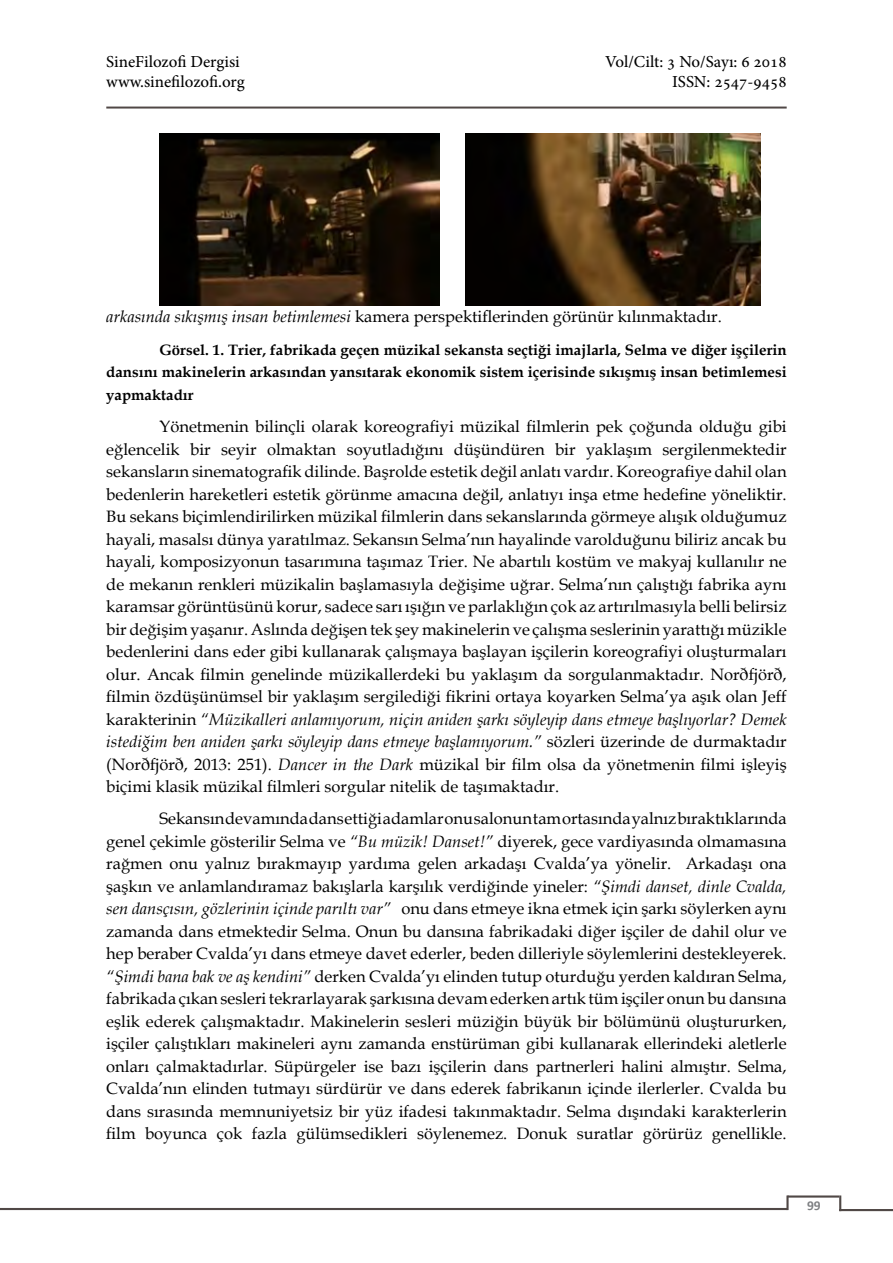
<style>
.page{position:relative;width:893px;height:1263px;background:#fff}
.page>*{position:absolute;margin:0;border:0;box-sizing:border-box;transform-origin:0 0}
.düz_metin{font:16.5px/22.5px "Book Antiqua";color:#000;text-align:justify}
.t1{font:16.5px/19.8px "Adobe Hebrew";color:#000}
.tablo_altı_yazısı{font:700 15px/22.5px "Book Antiqua";color:#000;text-align:justify}
.t2{font:700 13.5px "Calibri";color:#7e8083}
.s1{font-style:italic}
</style>
<div class="page">
<hr style="left:0;top:1208px;width:787px;height:2px;background:#504846">
<hr style="left:786px;top:1195px;width:3px;height:15px;background:#504846">
<hr style="left:787px;top:1195px;width:52px;height:2px;background:#504846">
<svg style="left:839px;top:1195px;width:2px;height:14px"></svg>
<hr style="left:839px;top:1209px;width:54px;height:2px;background:#504846">
<hr style="left:106px;top:107px;width:681px;height:2px;background:#504846">
<img style="left:159px;top:134px;width:281px;height:171px">
<img style="left:465px;top:134px;width:296px;height:171px">
<p class="t1" style="left:106px;top:52px;width:140px">SineFilozofi Dergisi www.sinefilozofi.org</p>
<p class="t1" style="left:605px;top:52px;width:183px;text-align:right">Vol/Cilt: 3 No/Sayı: 6 2018<br>ISSN: 2547-9458</p>
<p class="düz_metin" style="left:106px;top:305px;width:617px"><span class="s1">arkasında sıkışmış insan betimlemesi</span> kamera perspektiflerinden görünür kılınmaktadır.</p>
<p class="tablo_altı_yazısı" style="left:106px;top:338px;width:682px;text-indent:53px">Görsel. 1. Trier, fabrikada geçen müzikal sekansta seçtiği imajlarla, Selma ve diğer işçilerin dansını makinelerin arkasından yansıtarak ekonomik sistem içerisinde sıkışmış insan betimlemesi yapmaktadır</p>
<p class="düz_metin" style="left:106px;top:415px;width:682px;text-indent:53px">Yönetmenin bilinçli olarak koreografiyi müzikal filmlerin pek çoğunda olduğu gibi eğlencelik bir seyir olmaktan soyutladığını düşündüren bir yaklaşım sergilenmektedir sekansların sinematografik dilinde. Başrolde estetik değil anlatı vardır. Koreografiye dahil olan bedenlerin hareketleri estetik görünme amacına değil, anlatıyı inşa etme hedefine yöneliktir.<br>Bu sekans biçimlendirilirken müzikal filmlerin dans sekanslarında görmeye alışık olduğumuz hayali, masalsı dünya yaratılmaz. Sekansın Selma’nın hayalinde varolduğunu biliriz ancak bu hayali, komposizyonun tasarımına taşımaz Trier. Ne abartılı kostüm ve makyaj kullanılır ne de mekanın renkleri müzikalin başlamasıyla değişime uğrar. Selma’nın çalıştığı fabrika aynı karamsar görüntüsünü korur, sadece sarı ışığın ve parlaklığın çok az artırılmasıyla belli belirsiz bir değişim yaşanır. Aslında değişen tek şey makinelerin ve çalışma seslerinin yarattığı müzikle bedenlerini dans eder gibi kullanarak çalışmaya başlayan işçilerin koreografiyi oluşturmaları olur. Ancak filmin genelinde müzikallerdeki bu yaklaşım da sorgulanmaktadır. Norðfjörð, filmin özdüşünümsel bir yaklaşım sergilediği fikrini ortaya koyarken Selma’ya aşık olan Jeff karakterinin <span class="s1">“Müzikalleri anlamıyorum, niçin aniden şarkı söyleyip dans etmeye başlıyorlar? Demek istediğim ben aniden şarkı söyleyip dans etmeye başlamıyorum.”</span> sözleri üzerinde de durmaktadır (Norðfjörð, 2013: 251). <span class="s1">Dancer in the Dark</span> müzikal bir film olsa da yönetmenin filmi işleyiş biçimi klasik müzikal filmleri sorgular nitelik de taşımaktadır.</p>
<p class="düz_metin" style="left:106px;top:807px;width:682px;text-indent:53px">Sekansın devamında dans ettiği adamlar onu salonun tam ortasında yalnız bıraktıklarında genel çekimle gösterilir Selma ve <span class="s1">“Bu müzik! Danset!”</span> diyerek, gece vardiyasında olmamasına rağmen onu yalnız bırakmayıp yardıma gelen arkadaşı Cvalda’ya yönelir. Arkadaşı ona şaşkın ve anlamlandıramaz bakışlarla karşılık verdiğinde yineler: <span class="s1">“Şimdi danset, dinle Cvalda, sen dansçısın, gözlerinin içinde parıltı var”</span> onu dans etmeye ikna etmek için şarkı söylerken aynı zamanda dans etmektedir Selma. Onun bu dansına fabrikadaki diğer işçiler de dahil olur ve hep beraber Cvalda’yı dans etmeye davet ederler, beden dilleriyle söylemlerini destekleyerek. <span class="s1">“Şimdi bana bak ve aş kendini”</span> derken Cvalda’yı elinden tutup oturduğu yerden kaldıran Selma, fabrikada çıkan sesleri tekrarlayarak şarkısına devam ederken artık tüm işçiler onun bu dansına eşlik ederek çalışmaktadır. Makinelerin sesleri müziğin büyük bir bölümünü oluştururken, işçiler çalıştıkları makineleri aynı zamanda enstürüman gibi kullanarak ellerindeki aletlerle onları çalmaktadırlar. Süpürgeler ise bazı işçilerin dans partnerleri halini almıştır. Selma, Cvalda’nın elinden tutmayı sürdürür ve dans ederek fabrikanın içinde ilerlerler. Cvalda bu dans sırasında memnuniyetsiz bir yüz ifadesi takınmaktadır. Selma dışındaki karakterlerin film boyunca çok fazla gülümsedikleri söylenemez. Donuk suratlar görürüz genellikle.</p>
<p class="t2" style="left:807px;top:1196px;width:15px">99</p>
</div>
